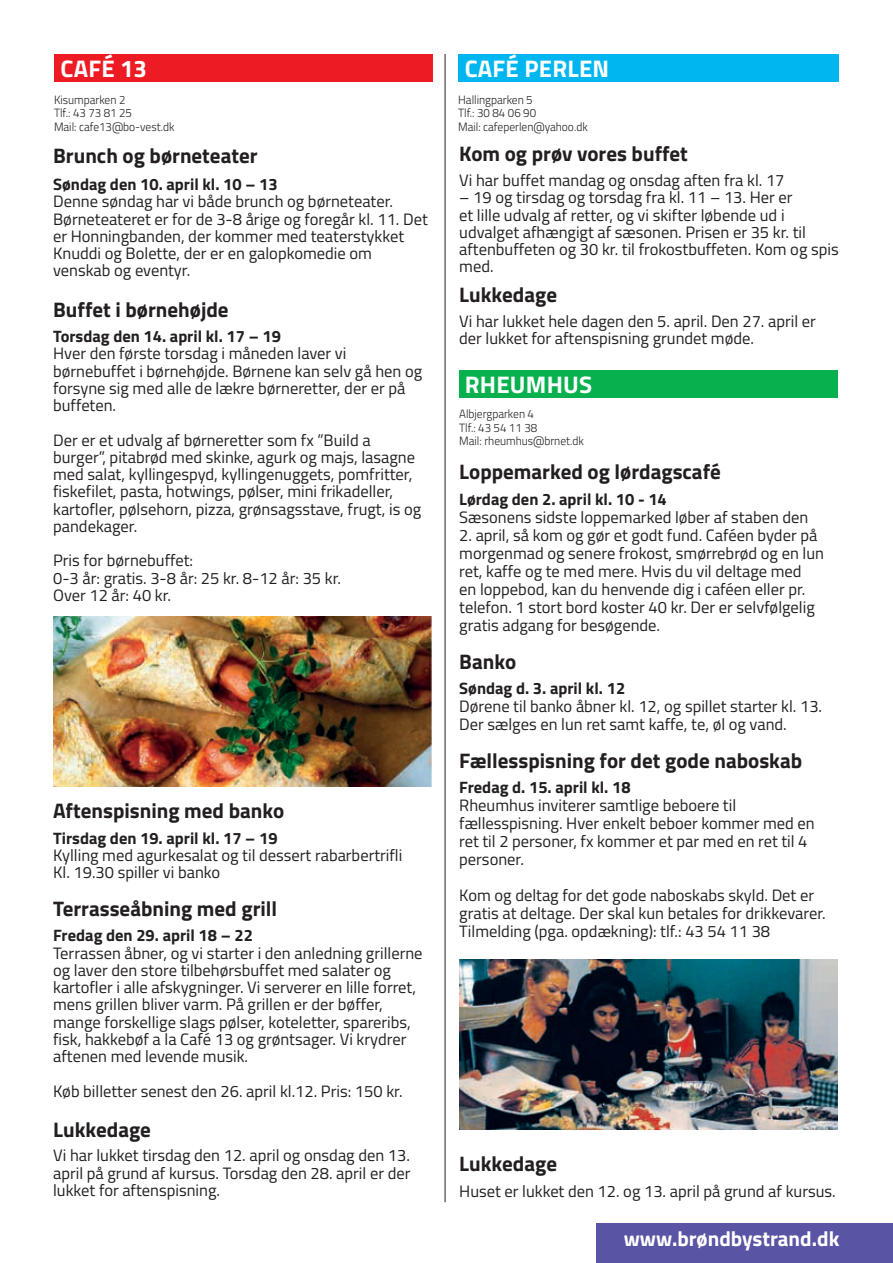
<style>
.page{position:relative;width:893px;height:1263px;background:#fff}
.page>*{position:absolute;margin:0;border:0;box-sizing:border-box;transform-origin:0 0}
.t1{font:700 24px "Titillium";letter-spacing:.01em;color:#fff}
.t2{font:700 21px "Titillium";color:#231f20}
.t3{font:700 21px "Titillium";color:#fff}
.t4{font:16.5px/17.2px "Titillium";color:#231f20}
.t5{font:700 16.5px "Titillium";color:#231f20}
.t6{font:300 12px/13.5px "Titillium";color:#231f20;scale:.96 1}
</style>
<div class="page">
<div style="left:54px;top:54px;width:379px;height:28px;background:#ed1c24"></div>
<hr style="left:445px;top:54px;width:1px;height:1148px;background:#231f20">
<div style="left:596px;top:1223px;width:297px;height:40px;background:#5a54a4"></div>
<div style="left:459px;top:370px;width:379px;height:28px;background:#09b14e"></div>
<div style="left:458px;top:54px;width:381px;height:28px;background:#00b6f0"></div>
<img style="left:53px;top:617px;width:379px;height:170px">
<img style="left:459px;top:959px;width:379px;height:170px">
<h1 class="t1" style="left:60px;top:50px;width:88px">CAFÉ 13</h1>
<p class="t6" style="left:54px;top:92px;width:127px">Kisumparken 2<br>Tlf.: 43 73 81 25<br>Mail: cafe13@bo-vest.dk</p>
<p class="t2" style="left:53px;top:139px;width:206px">Brunch og børneteater</p>
<p class="t5" style="left:53px;top:172px;width:226px">Søndag den 10. april kl. 10 – 13</p>
<p class="t4" style="left:53px;top:192px;width:376px">Denne søndag har vi både brunch og børneteater.<br>Børneteateret er for de 3-8 årige og foregår kl. 11. Det er Honningbanden, der kommer med teaterstykket Knuddi og Bolette, der er en galopkomedie om venskab og eventyr.</p>
<p class="t2" style="left:53px;top:293px;width:177px">Buffet i børnehøjde</p>
<p class="t5" style="left:53px;top:324px;width:229px">Torsdag den 14. april kl. 17 – 19</p>
<p class="t4" style="left:53px;top:344px;width:371px">Hver den første torsdag i måneden laver vi børnebuffet i børnehøjde. Børnene kan selv gå hen og forsyne sig med alle de lækre børneretter, der er på buffeten.</p>
<p class="t4" style="left:53px;top:430px;width:370px">Der er et udvalg af børneretter som fx ”Build a burger”, pitabrød med skinke, agurk og majs, lasagne med salat, kyllingespyd, kyllingenuggets, pomfritter, fiskefilet, pasta, hotwings, pølser, mini frikadeller, kartofler, pølsehorn, pizza, grønsagsstave, frugt, is og pandekager.</p>
<p class="t4" style="left:53px;top:551px;width:289px">Pris for børnebuffet:<br>0-3 år: gratis. 3-8 år: 25 kr. 8-12 år: 35 kr.<br>Over 12 år: 40 kr.</p>
<p class="t2" style="left:53px;top:795px;width:233px">Aftenspisning med banko</p>
<p class="t5" style="left:53px;top:825px;width:226px">Tirsdag den 19. april kl. 17 – 19</p>
<p class="t4" style="left:53px;top:846px;width:351px">Kylling med agurkesalat og til dessert rabarbertrifli<br>Kl. 19.30 spiller vi banko</p>
<p class="t2" style="left:53px;top:892px;width:226px">Terrasseåbning med grill</p>
<p class="t5" style="left:53px;top:923px;width:201px">Fredag den 29. april 18 – 22</p>
<p class="t4" style="left:53px;top:943px;width:371px">Terrassen åbner, og vi starter i den anledning grillerne og laver den store tilbehørsbuffet med salater og kartofler i alle afskygninger. Vi serverer en lille forret, mens grillen bliver varm. På grillen er der bøffer, mange forskellige slags pølser, koteletter, spareribs, fisk, hakkebøf a la Café 13 og grøntsager. Vi krydrer aftenen med levende musik.</p>
<p class="t4" style="left:53px;top:1081px;width:351px">Køb billetter senest den 26. april kl.12. Pris: 150 kr.</p>
<p class="t2" style="left:53px;top:1113px;width:99px">Lukkedage</p>
<p class="t4" style="left:53px;top:1146px;width:359px;text-align:justify">Vi har lukket tirsdag den 12. april og onsdag den 13. april på grund af kursus. Torsdag den 28. april er der lukket for aftenspisning.</p>
<h1 class="t1" style="left:465px;top:50px;width:146px">CAFÉ PERLEN</h1>
<p class="t6" style="left:458px;top:92px;width:136px">Hallingparken 5<br>Tlf.: 30 84 06 90<br>Mail: cafeperlen@yahoo.dk</p>
<p class="t2" style="left:459px;top:138px;width:230px">Kom og prøv vores buffet</p>
<p class="t4" style="left:459px;top:171px;width:327px">Vi har buffet mandag og onsdag aften fra kl. 17</p>
<p class="t4" style="left:459px;top:188px;width:381px">– 19 og tirsdag og torsdag fra kl. 11 – 13. Her er<br>et lille udvalg af retter, og vi skifter løbende ud i udvalget afhængigt af sæsonen. Prisen er 35 kr. til aftenbuffeten og 30 kr. til frokostbuffeten. Kom og spis med.</p>
<p class="t2" style="left:459px;top:279px;width:99px">Lukkedage</p>
<p class="t4" style="left:459px;top:312px;width:358px">Vi har lukket hele dagen den 5. april. Den 27. april er der lukket for aftenspisning grundet møde.</p>
<h1 class="t1" style="left:465px;top:366px;width:129px">RHEUMHUS</h1>
<p class="t6" style="left:459px;top:407px;width:131px">Albjergparken 4<br>Tlf.: 43 54 11 38<br>Mail: rheumhus@brnet.dk</p>
<p class="t2" style="left:459px;top:456px;width:263px">Loppemarked og lørdagscafé</p>
<p class="t5" style="left:459px;top:487px;width:209px">Lørdag den 2. april kl. 10 - 14</p>
<p class="t4" style="left:459px;top:508px;width:351px">Sæsonens sidste loppemarked løber af staben den</p>
<p class="t4" style="left:459px;top:525px;width:366px;line-height:18px">2. april, så kom og gør et godt fund. Caféen byder på morgenmad og senere frokost, smørrebrød og en lun ret, kaffe og te med mere. Hvis du vil deltage med<br>en loppebod, kan du henvende dig i caféen eller pr. telefon. 1 stort bord koster 40 kr. Der er selvfølgelig gratis adgang for besøgende.</p>
<p class="t2" style="left:459px;top:645px;width:58px">Banko</p>
<p class="t5" style="left:459px;top:676px;width:167px">Søndag d. 3. april kl. 12</p>
<p class="t4" style="left:459px;top:696px;width:364px;line-height:18px">Dørene til banko åbner kl. 12, og spillet starter kl. 13.<br>Der sælges en lun ret samt kaffe, te, øl og vand.</p>
<p class="t2" style="left:459px;top:744px;width:344px">Fællesspisning for det gode naboskab</p>
<p class="t5" style="left:459px;top:775px;width:173px">Fredag d. 15. april kl. 18</p>
<p class="t4" style="left:459px;top:795px;width:357px;line-height:18px">Rheumhus inviterer samtlige beboere til fællesspisning. Hver enkelt beboer kommer med en ret til 2 personer, fx kommer et par med en ret til 4 personer.</p>
<p class="t4" style="left:459px;top:885px;width:368px;line-height:18px">Kom og deltag for det gode naboskabs skyld. Det er gratis at deltage. Der skal kun betales for drikkevarer.<br>Tilmelding (pga. opdækning): tlf.: 43 54 11 38</p>
<p class="t2" style="left:459px;top:1148px;width:99px">Lukkedage</p>
<p class="t4" style="left:459px;top:1181px;width:378px">Huset er lukket den 12. og 13. april på grund af kursus.</p>
<p class="t3" style="left:624px;top:1223px;width:217px">www.brøndbystrand.dk</p>
</div>
